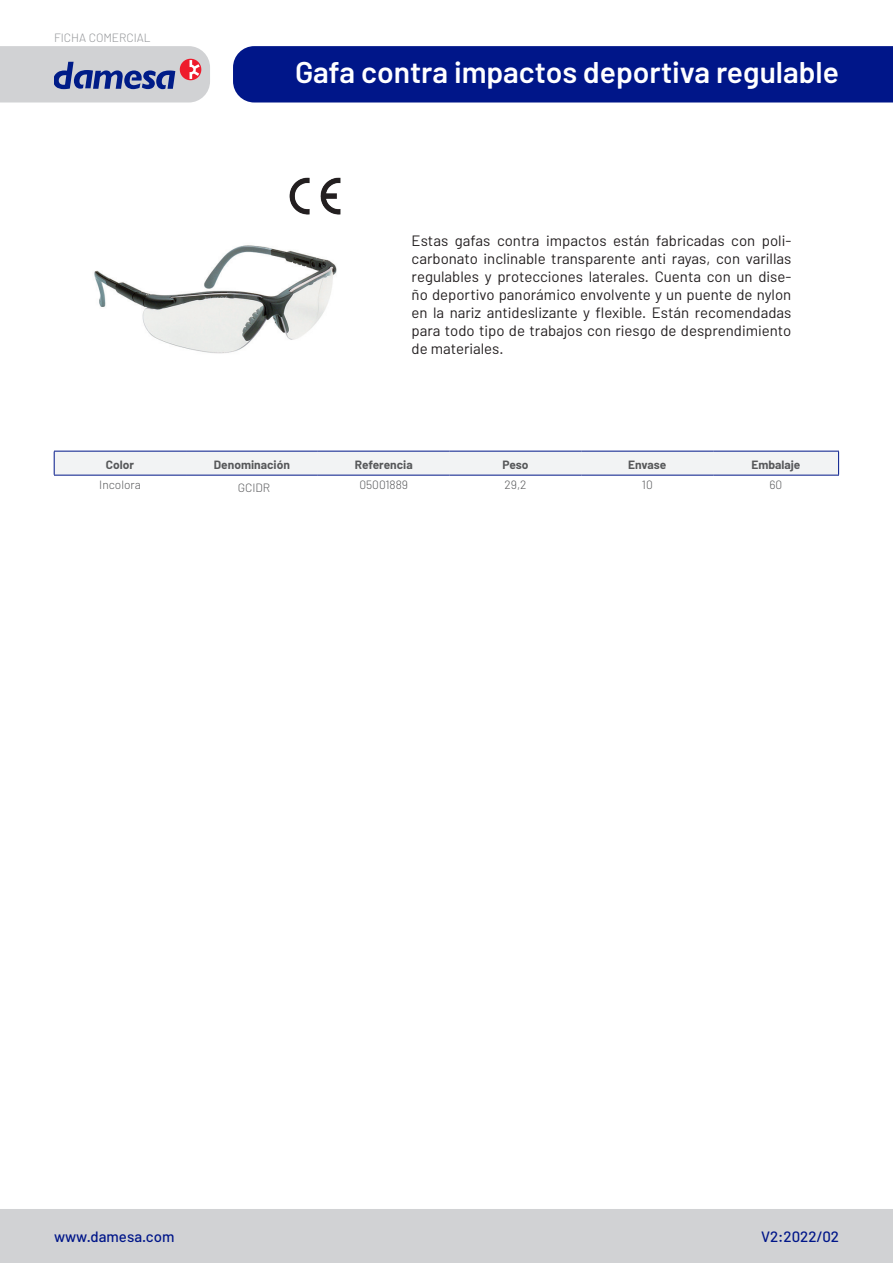
<style>
.page{position:relative;width:893px;height:1263px;background:#fff}
.page>*{position:absolute;margin:0;border:0;box-sizing:border-box;transform-origin:0 0}
.t1{font:600 30px "Barlow";color:#fff}
.t2{font:15px/18px "Barlow";color:#231f20;text-align:justify}
.t3{font:500 15px "Barlow";color:#001689}
.t4{font:700 12px "Barlow";color:#57585a}
.t5{font:300 12px "Barlow";color:#57585a}
.t6{font:300 12px "Barlow";color:#939598}
</style>
<div class="page">
<div style="left:0;top:1209px;width:893px;height:54px;background:#d1d2d4"></div>
<div style="left:233px;top:46px;width:660px;height:56px;background:#001689"></div>
<svg style="left:0;top:46px;width:210px;height:56px"></svg>
<svg style="left:54px;top:451px;width:785px;height:24px"></svg>
<hr style="left:54px;top:475px;width:132px;height:1px;background:#001689">
<hr style="left:186px;top:475px;width:132px;height:1px;background:#001689">
<hr style="left:581px;top:475px;width:132px;height:1px;background:#001689">
<hr style="left:713px;top:475px;width:126px;height:1px;background:#001689">
<hr style="left:318px;top:451px;width:132px;height:1px;background:#001689">
<hr style="left:450px;top:451px;width:131px;height:1px;background:#001689">
<hr style="left:318px;top:475px;width:132px;height:1px;background:#001689">
<hr style="left:450px;top:475px;width:131px;height:1px;background:#001689">
<img style="left:94px;top:245px;width:243px;height:109px">
<img style="left:289px;top:177px;width:52px;height:38px">
<p class="t6" style="left:54px;top:30px;width:98px">FICHA COMERCIAL</p>
<p class="t1" style="left:295px;top:54px;width:545px">Gafa contra impactos deportiva regulable</p>
<p class="t2" style="left:412px;top:231px;width:381px">Estas gafas contra impactos están fabricadas con poli&shy;carbonato inclinable transparente anti rayas, con varillas regulables y protecciones laterales. Cuenta con un dise&shy;ño deportivo panorámico envolvente y un puente de nylon en la nariz antideslizante y flexible. Están recomendadas para todo tipo de trabajos con riesgo de desprendimiento de materiales.</p>
<p class="t4" style="left:106px;top:457px;width:30px">Color</p>
<p class="t4" style="left:214px;top:457px;width:78px">Denominación</p>
<p class="t4" style="left:355px;top:457px;width:60px">Referencia</p>
<p class="t4" style="left:502px;top:457px;width:28px">Peso</p>
<p class="t4" style="left:628px;top:457px;width:40px">Envase</p>
<p class="t4" style="left:751px;top:457px;width:50px">Embalaje</p>
<p class="t5" style="left:99px;top:477px;width:43px">Incolora</p>
<p class="t5" style="left:238px;top:480px;width:34px">GCIDR</p>
<p class="t5" style="left:359px;top:477px;width:50px">05001889</p>
<p class="t5" style="left:504px;top:477px;width:24px">29,2</p>
<p class="t5" style="left:642px;top:477px;width:12px">10</p>
<p class="t5" style="left:769px;top:477px;width:14px">60</p>
<p class="t3" style="left:54px;top:1228px;width:122px">www.damesa.com</p>
<p class="t3" style="left:761px;top:1228px;width:79px">V2:2022/02</p>
</div>
